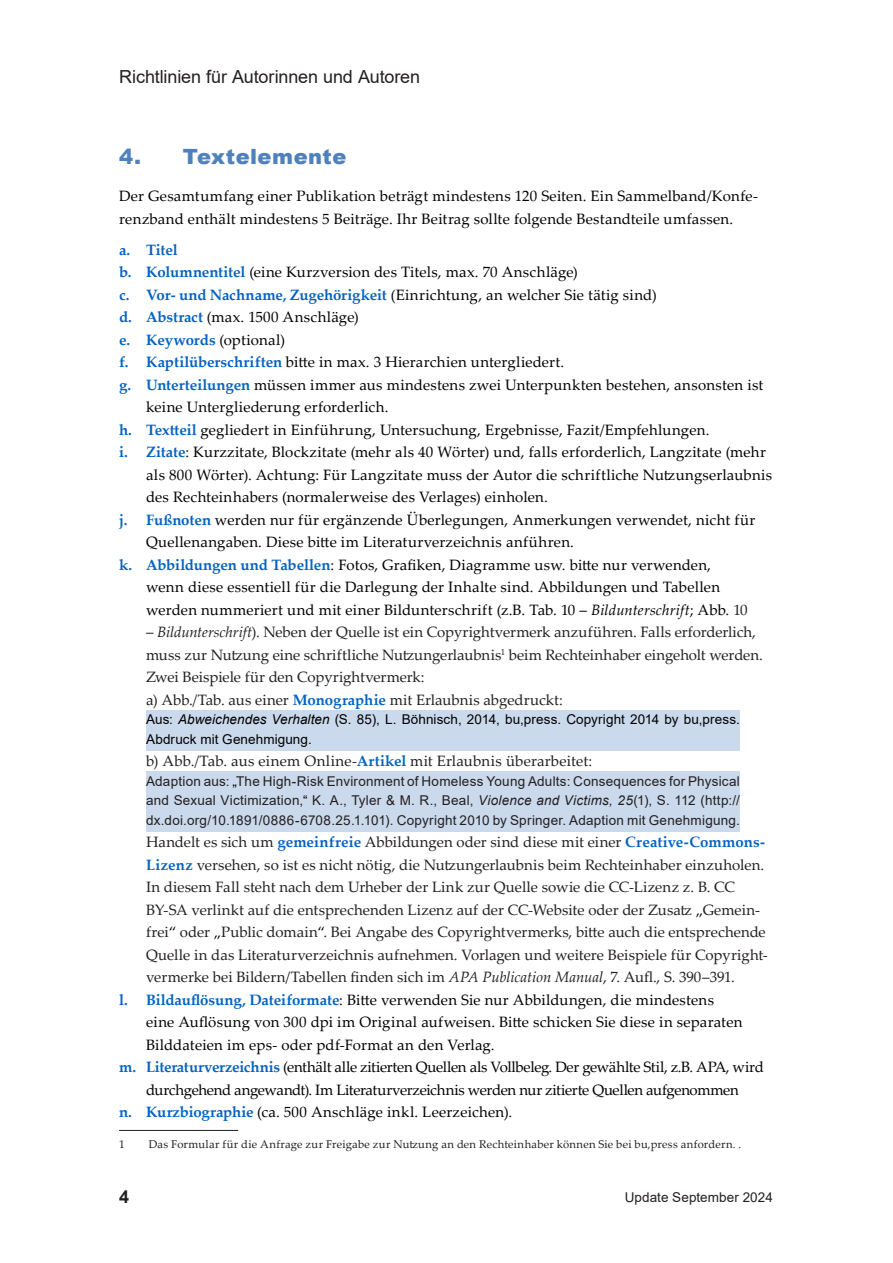
<style>
.page{position:relative;width:893px;height:1263px;background:#fff}
.page>*{position:absolute;margin:0;border:0;box-sizing:border-box;transform-origin:0 0}
.t1{font:900 21px "Arial";letter-spacing:.02em;color:#4f81bd}
.t2{font:18px "Arial";letter-spacing:-.005em;color:#231f20}
.t3{font:700 18px "Arial";color:#231f20}
.t4{font:15px/22.5px "Palatino Linotype";letter-spacing:.01em;color:#000}
.t5{font:15px/22.5px "Palatino Linotype";color:#231f20}
.t6{font:15px "Palatino Linotype";letter-spacing:-.025em;color:#000}
.t7{font:700 15px "Palatino Linotype";letter-spacing:-.005em;color:#0563c1}
.t8{font:13.5px/19.5px "Arial";letter-spacing:.015em;color:#231f20;text-align:justify}
.t9{font:13.5px/19.5px "Arial";letter-spacing:.005em;color:#000}
.t10{font:11.25px "Palatino Linotype";letter-spacing:.02em;color:#231f20}
.s1{font-weight:700;color:#0563c1}
.s2{font-weight:400;color:#000}
.s3{font-style:italic}
.s4{color:#231f20}
.s5{color:#000}
</style>
<div class="page">
<div style="left:146px;top:710px;width:594px;height:41px;background:#cad9eb"></div>
<div style="left:146px;top:772px;width:594px;height:60px;background:#cad9eb"></div>
<hr style="left:119px;top:1130px;width:119px;height:1px;background:#231f20">
<p class="t2" style="left:119px;top:65px;width:303px">Richtlinien für Autorinnen und Autoren</p>
<h1 class="t1" style="left:119px;top:141px;width:229px">4. Textelemente</h1>
<p class="t4" style="left:119px;top:184px;width:640px">Der Gesamtumfang einer Publikation beträgt mindestens 120 Seiten. Ein Sammelband/Konfe&shy;renzband enthält mindestens 5 Beiträge. Ihr Beitrag sollte folgende Bestandteile umfassen.</p>
<p class="t7" style="left:119px;top:239px;width:60px">a. Titel</p>
<p class="t4" style="left:119px;top:260px;width:460px"><span class="s1">b. Kolumnentitel</span> (eine Kurzversion des Titels, max. 70 Anschläge)</p>
<p class="t4" style="left:119px;top:283px;width:539px"><span class="s1">c. Vor- und Nachname, Zugehörigkeit</span> (Einrichtung, an welcher Sie tätig sind)</p>
<p class="t4" style="left:119px;top:305px;width:241px"><span class="s1">d. Abstract</span> (max. 1500 Anschläge)</p>
<p class="t7" style="left:119px;top:329px;width:168px">e. Keywords <span class="s2">(optional)</span></p>
<p class="t4" style="left:119px;top:350px;width:447px"><span class="s1">f. Kaptilüberschriften</span> bitte in max. 3 Hierarchien untergliedert.</p>
<p class="t4" style="left:119px;top:373px;width:646px"><span class="s1">g. Unterteilungen</span> müssen immer aus mindestens zwei Unterpunkten bestehen, ansonsten ist</p>
<p class="t4" style="left:146px;top:395px;width:244px">keine Untergliederung erforderlich.</p>
<p class="t4" style="left:119px;top:418px;width:592px"><span class="s1">h. Textteil</span> gegliedert in Einführung, Untersuchung, Ergebnisse, Fazit/Empfehlungen.</p>
<p class="t4" style="left:119px;top:440px;width:648px"><span class="s1">i. Zitate</span>: Kurzzitate, Blockzitate (mehr als 40 Wörter) und, falls erforderlich, Langzitate (mehr</p>
<p class="t4" style="left:146px;top:463px;width:628px">als 800 Wörter). Achtung: Für Langzitate muss der Autor die schriftliche Nutzungserlaubnis</p>
<p class="t4" style="left:146px;top:485px;width:403px">des Rechteinhabers (normalerweise des Verlages) einholen.</p>
<p class="t4" style="left:119px;top:508px;width:638px"><span class="s1">j. Fußnoten</span> werden nur für ergänzende Überlegungen, Anmerkungen verwendet, nicht für</p>
<p class="t4" style="left:146px;top:530px;width:429px">Quellenangaben. Diese bitte im Literaturverzeichnis anführen.</p>
<p class="t4" style="left:119px;top:553px;width:593px"><span class="s1">k. Abbildungen und Tabellen</span>: Fotos, Grafiken, Diagramme usw. bitte nur verwenden,</p>
<p class="t4" style="left:146px;top:575px;width:576px">wenn diese essentiell für die Darlegung der Inhalte sind. Abbildungen und Tabellen</p>
<p class="t4" style="left:146px;top:598px;width:603px">werden nummeriert und mit einer Bildunterschrift (z.B. Tab. 10 – <span class="s3">Bildunterschrift</span>; Abb. <span class="s4">10</span></p>
<p class="t5" style="left:146px;top:620px;width:618px">– <span class="s3">Bildunterschrift</span>). Neben der Quelle ist ein Copyrightvermerk anzuführen. Falls erforderlich, muss zur Nutzung eine schriftliche Nutzungerlaubnis<sup>1</sup> beim Rechteinhaber eingeholt werden.<br>Zwei Beispiele für den Copyrightvermerk:<br>a) Abb./Tab. aus einer <span class="s1">Monographie</span> mit Erlaubnis abgedruckt:</p>
<p class="t9" style="left:146px;top:710px;width:595px">Aus: <span class="s3">Abweichendes Verhalten</span> (S. 85), L. Böhnisch, 2014, bu,press. Copyright 2014 by bu,press.<br>Abdruck mit Genehmigung.</p>
<p class="t5" style="left:146px;top:749px;width:448px">b) Abb./Tab. aus einem Online-<span class="s1">Artikel</span> mit Erlaubnis überarbeitet:</p>
<p class="t8" style="left:146px;top:771px;width:595px">Adaption aus: <span class="s5">„</span>The High-Risk Environment of Homeless Young Adults: Consequences for Physical and Sexual Victimization,<span class="s5">“</span> K. A., Tyler &amp; M. R., Beal, <span class="s3">Violence and Victims, 25</span>(1), S. 112 (http:// dx.doi.org/10.1891/0886-6708.25.1.101). Copyright 2010 by Springer. Adaption mit Genehmigung.</p>
<p class="t5" style="left:146px;top:830px;width:621px">Handelt es sich um <span class="s1">gemeinfreie</span> Abbildungen oder sind diese mit einer <span class="s1">Creative-Commons-</span></p>
<p class="t5" style="left:146px;top:853px;width:620px"><span class="s1">Lizenz</span> versehen, so ist es nicht nötig, die Nutzungerlaubnis beim Rechteinhaber einzuholen.</p>
<p class="t5" style="left:146px;top:875px;width:591px">In diesem Fall steht nach dem Urheber der Link zur Quelle sowie die CC-Lizenz z. B. CC</p>
<p class="t5" style="left:146px;top:898px;width:615px">BY-SA verlinkt auf die entsprechenden Lizenz auf der CC-Website oder der Zusatz <span class="s5">„</span>Gemein-</p>
<p class="t5" style="left:146px;top:920px;width:621px">frei<span class="s5">“</span> oder <span class="s5">„</span>Public domain<span class="s5">“</span>. Bei Angabe des Copyrightvermerks, bitte auch die entsprechende</p>
<p class="t5" style="left:146px;top:943px;width:623px">Quelle in das Literaturverzeichnis aufnehmen. Vorlagen und weitere Beispiele für Copyright-</p>
<p class="t5" style="left:146px;top:965px;width:590px">vermerke bei Bildern/Tabellen finden sich im <span class="s3">APA Publication Manual</span>, 7. Aufl., S. 390‒391.</p>
<p class="t4" style="left:119px;top:988px;width:597px"><span class="s1">l. Bildauflösung, Dateiformate</span>: Bitte verwenden Sie nur Abbildungen, die mindestens</p>
<p class="t4" style="left:146px;top:1010px;width:598px">eine Auflösung von 300 dpi im Original aufweisen. Bitte schicken Sie diese in separaten</p>
<p class="t4" style="left:146px;top:1033px;width:350px">Bilddateien im eps- oder pdf-Format an den Verlag.</p>
<p class="t6" style="left:119px;top:1056px;width:646px"><span class="s1">m. Literaturverzeichnis</span> (enthält alle zitierten Quellen als Vollbeleg. Der gewählte Stil, z.B. APA, wird</p>
<p class="t6" style="left:146px;top:1079px;width:594px">durchgehend angewandt). Im Literaturverzeichnis werden nur zitierte Quellen aufgenommen</p>
<p class="t4" style="left:119px;top:1100px;width:395px"><span class="s1">n. Kurzbiographie</span> (ca. 500 Anschläge inkl. Leerzeichen).</p>
<p class="t10" style="left:119px;top:1136px;width:7px">1</p>
<p class="t10" style="left:149px;top:1136px;width:594px">Das Formular für die Anfrage zur Freigabe zur Nutzung an den Rechteinhaber können Sie bei bu,press anfordern. .</p>
<p class="t3" style="left:119px;top:1184px;width:12px">4</p>
<p class="t8" style="left:625px;top:1187px;width:150px">Update September 2024</p>
</div>
